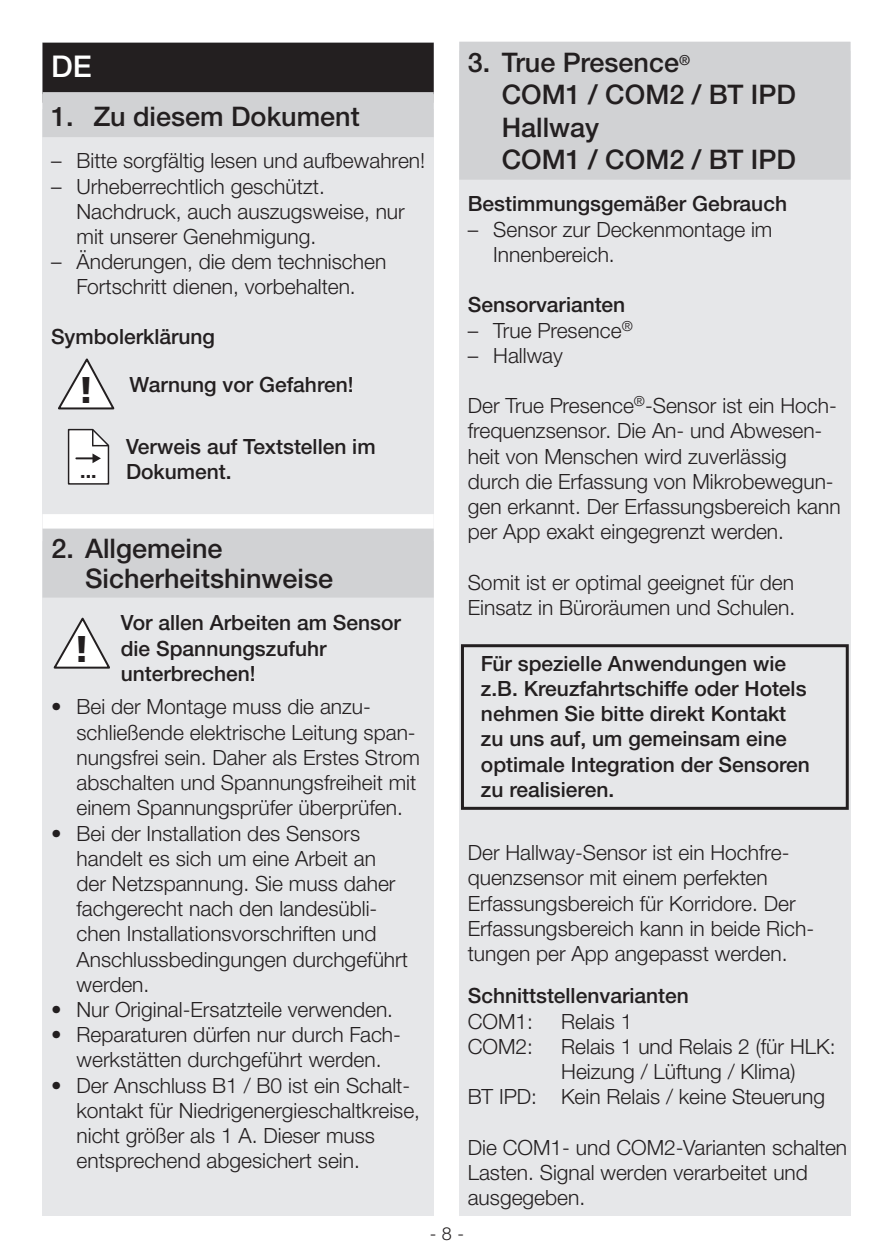
<style>
.page{position:relative;width:893px;height:1259px;background:#fff}
.page>*{position:absolute;margin:0;border:0;box-sizing:border-box;transform-origin:0 0}
.t1{font:900 37.2px "Frutiger LT Com";color:#231f20}
.t2{font:500 30px "Helvetica Neue LTW1 G";color:#fff}
.t3{font:500 27px/32.4px "Helvetica Neue LTW1 G";color:#231f20}
.t4{font:300 21px/25.2px "Helvetica Neue LTW1 G";color:#231f20}
.t5{font:500 21px/25.2px "Helvetica Neue LTW1 G";color:#231f20}
.t6{font:700 19.5px "Helvetica Neue LT Pro";color:#231f20}
.t7{font:300 18px "Helvetica Neue LTW1 G";color:#231f20}
.s1{font-family:"Frutiger LT Com";font-weight:900;font-size:37.2px}
</style>
<div class="page">
<div style="left:43px;top:43px;width:391px;height:1173px;background:#e6e7e9"></div>
<div style="left:43px;top:43px;width:391px;height:60px;background:#231f20"></div>
<div style="left:43px;top:92px;width:391px;height:45px;background:#d1d2d4"></div>
<div style="left:43px;top:514px;width:391px;height:27px;background:#fff"></div>
<div style="left:43px;top:528px;width:391px;height:69px;background:#d1d2d4"></div>
<svg style="left:58px;top:358px;width:56px;height:52px"></svg>
<svg style="left:68px;top:429px;width:41px;height:55px;background:#dcdcdc"></svg>
<div style="left:459px;top:43px;width:391px;height:1173px;background:#e6e7e9"></div>
<div style="left:459px;top:42px;width:391px;height:138px;background:#d1d2d4"></div>
<div style="left:461px;top:644px;width:388px;height:166px;border:3px solid #231f20"></div>
<svg style="left:54px;top:617px;width:56px;height:52px"></svg>
<h2 class="t2" style="left:51px;top:48px;width:42px">DE</h2>
<p class="t3" style="left:51px;top:100px;width:310px">1. Zu diesem Dokument</p>
<p class="t4" style="left:51px;top:148px;width:376px">– Bitte sorgfältig lesen und aufbewahren!</p>
<p class="t4" style="left:77px;top:173px;width:330px;text-indent:-26px">– Urheberrechtlich geschützt.<br>Nachdruck, auch auszugsweise, nur mit unserer Genehmigung.</p>
<p class="t4" style="left:51px;top:249px;width:337px;text-align:center">– Änderungen, die dem technischen<br>Fortschritt dienen, vorbehalten.</p>
<p class="t5" style="left:51px;top:323px;width:166px">Symbolerklärung</p>
<p class="t5" style="left:78px;top:371px;width:277px"><span class="s1">!</span> Warnung vor Gefahren!</p>
<p class="t6" style="left:80px;top:458px;width:18px">...</p>
<p class="t5" style="left:126px;top:433px;width:251px">Verweis auf Textstellen im<br>Dokument.</p>
<p class="t3" style="left:85px;top:533px;width:250px;line-height:30px;text-indent:-34px">2. Allgemeine<br>Sicherheitshinweise</p>
<p class="t5" style="left:121px;top:610px;width:282px">Vor allen Arbeiten am Sensor die Spannungszufuhr unterbrechen!</p>
<p class="t4" style="left:77px;top:694px;width:345px;text-indent:-26px">• Bei der Montage muss die anzu&shy;schließende elektrische Leitung span&shy;nungsfrei sein. Daher als Erstes Strom abschalten und Spannungsfreiheit mit einem Spannungsprüfer überprüfen.</p>
<p class="t4" style="left:77px;top:820px;width:333px;text-indent:-26px">• Bei der Installation des Sensors handelt es sich um eine Arbeit an der Netzspannung. Sie muss daher fachgerecht nach den landesübli&shy;chen Installationsvorschriften und<br>Anschlussbedingungen durchgeführt werden.</p>
<p class="t4" style="left:51px;top:997px;width:344px">• Nur Original-Ersatzteile verwenden.</p>
<p class="t4" style="left:51px;top:1022px;width:351px;text-align:center">• Reparaturen dürfen nur durch Fach&shy;werkstätten durchgeführt werden.</p>
<p class="t4" style="left:77px;top:1072px;width:345px;text-indent:-26px">• Der Anschluss B1 / B0 ist ein Schalt&shy;kontakt für Niedrigenergieschaltkreise, nicht größer als 1 A. Dieser muss entsprechend abgesichert sein.</p>
<h1 class="t1" style="left:74px;top:626px;width:18px">!</h1>
<p class="t3" style="left:502px;top:46px;width:296px;text-indent:-34px">3. True Presence<sup>®<br></sup>COM1 / COM2 / BT IPD<br>Hallway<br>COM1 / COM2 / BT IPD</p>
<p class="t5" style="left:468px;top:191px;width:321px">Bestimmungsgemäßer Gebrauch</p>
<p class="t4" style="left:493px;top:216px;width:281px;text-indent:-26px">– Sensor zur Deckenmontage im<br>Innenbereich.</p>
<p class="t5" style="left:468px;top:292px;width:159px">Sensorvarianten</p>
<p class="t4" style="left:468px;top:317px;width:167px">– True Presence<sup>®</sup></p>
<p class="t4" style="left:468px;top:342px;width:97px">– Hallway</p>
<p class="t4" style="left:468px;top:393px;width:374px">Der True Presence<sup>®</sup>-Sensor ist ein Hoch&shy;frequenzsensor. Die An- und Abwesen&shy;heit von Menschen wird zuverlässig durch die Erfassung von Mikrobewegun&shy;gen erkannt. Der Erfassungsbereich kann per App exakt eingegrenzt werden.</p>
<p class="t4" style="left:468px;top:569px;width:329px">Somit ist er optimal geeignet für den<br>Einsatz in Büroräumen und Schulen.</p>
<p class="t5" style="left:481px;top:650px;width:331px">Für spezielle Anwendungen wie z.B. Kreuzfahrtschiffe oder Hotels nehmen Sie bitte direkt Kontakt zu uns auf, um gemeinsam eine optimale Integration der Sensoren zu realisieren.</p>
<p class="t4" style="left:468px;top:840px;width:348px">Der Hallway-Sensor ist ein Hochfre&shy;quenzsensor mit einem perfekten Erfassungsbereich für Korridore. Der Erfassungsbereich kann in beide Rich&shy;tungen per App angepasst werden.</p>
<p class="t5" style="left:468px;top:983px;width:222px">Schnittstellenvarianten</p>
<p class="t4" style="left:468px;top:1008px;width:67px">COM1:</p>
<p class="t4" style="left:561px;top:1008px;width:73px">Relais 1</p>
<p class="t4" style="left:468px;top:1033px;width:67px">COM2:</p>
<p class="t4" style="left:561px;top:1033px;width:276px">Relais 1 und Relais 2 (für HLK:</p>
<p class="t4" style="left:561px;top:1058px;width:236px">Heizung / Lüftung / Klima)</p>
<p class="t4" style="left:468px;top:1084px;width:359px">BT IPD: Kein Relais / keine Steuerung</p>
<p class="t4" style="left:468px;top:1134px;width:381px">Die COM1- und COM2-Varianten schalten<br>Lasten. Signal werden verarbeitet und ausgegeben.</p>
<p class="t7" style="left:430px;top:1223px;width:36px">- 8 -</p>
</div>
